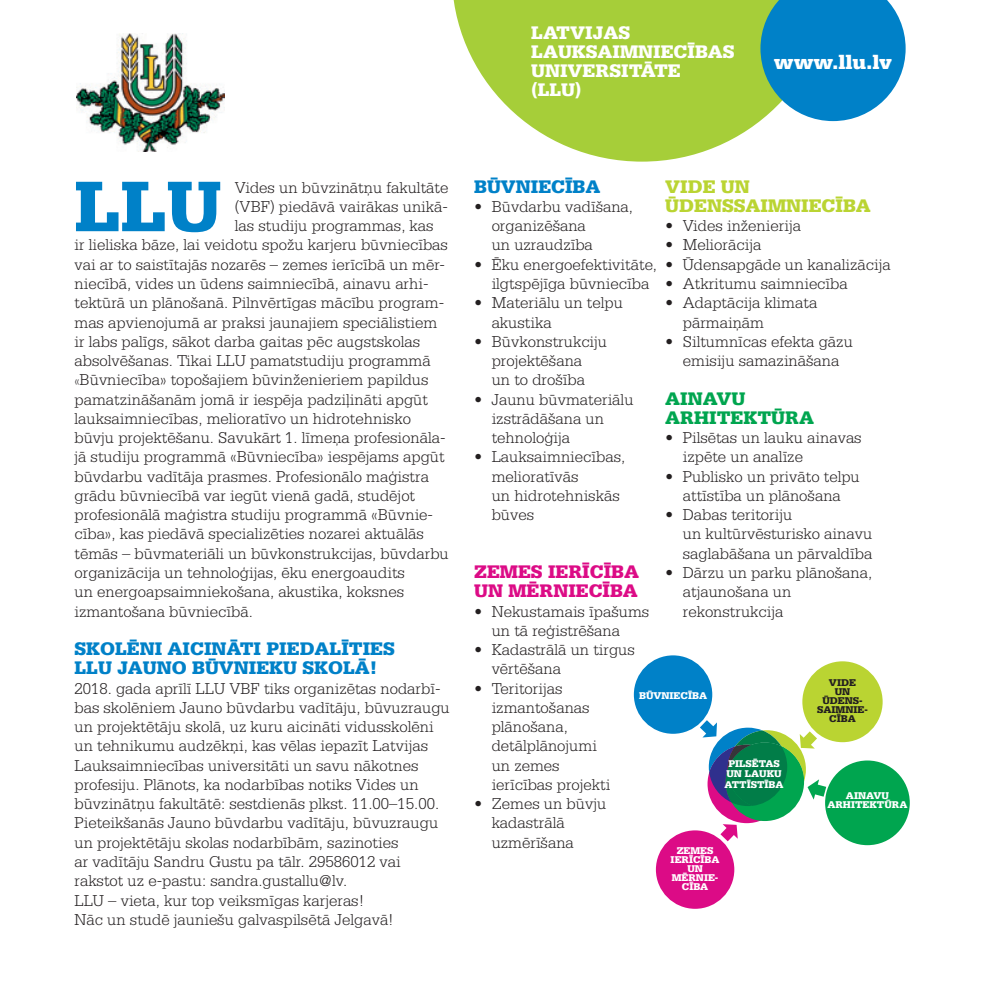
<style>
.page{position:relative;width:993px;height:993px;background:#fff}
.page>*{position:absolute;margin:0;border:0;box-sizing:border-box;transform-origin:0 0}
.t1{font:900 75.42px "Serifa CE";color:#0081c8}
.t2{font:900 21px "Serifa CE";color:#fff}
.t3{font:900 19.25px/19.2px "Serifa CE";color:#0081c8}
.t4{font:900 19.25px/19.2px "Serifa CE";color:#fff}
.t5{font:900 19.25px/19.2px "Serifa CE";color:#dc0b86}
.t6{font:900 19.25px/19.2px "Serifa CE";color:#bad432}
.t7{font:900 19.25px/19.2px "Serifa CE";color:#00a54f}
.t8{font:300 16.62px/19.2px "Serifa CE";color:#231f20}
.t9{font:900 10.33px/9.1px "Serifa CE";color:#fff;text-align:center}
.t10{font:900 10.33px/9.1px "Serifa CE";color:#231f20;text-align:center}
.s1{font-size:13.12px}
</style>
<div class="page">
<svg style="left:453px;top:0;width:378px;height:161px;fill:#a6ce39"></svg>
<svg style="left:760px;top:0;width:145px;height:121px;background:#2492c6"></svg>
<img style="left:77px;top:34px;width:147px;height:118px">
<div style="left:655px;top:830px;width:79px;height:78px;background:#dc0b86;border-radius:50%"></div>
<div style="left:707px;top:744px;width:78px;height:78px;background:#dc0b86;border-radius:50%"></div>
<div style="left:824px;top:760px;width:85px;height:84px;background:#00a54f;border-radius:50%"></div>
<div style="left:725px;top:742px;width:78px;height:78px;background:#00a54f;border-radius:50%"></div>
<div style="left:633px;top:655px;width:79px;height:78px;background:#0081c8;border-radius:50%"></div>
<div style="left:802px;top:661px;width:80px;height:81px;background:#bad432;border-radius:50%"></div>
<svg style="left:699px;top:720px;width:127px;height:88px"></svg>
<svg style="left:720px;top:824px;width:17px;height:17px"></svg>
<p class="t4" style="left:531px;top:22px;width:205px">LATVIJAS<br>LAUKSAIMNIECĪBAS<br>UNIVERSITĀTE (LLU)</p>
<p class="t2" style="left:773px;top:50px;width:120px">WWW.LLU.LV</p>
<h1 class="t1" style="left:74px;top:162px;width:148px">LLU</h1>
<p class="t8" style="left:235px;top:177px;width:215px">Vides un būvzinātņu fakultāte</p>
<p class="t8" style="left:235px;top:196px;width:214px">(VBF) piedāvā vairākas unikā-</p>
<p class="t8" style="left:235px;top:215px;width:200px">las studiju programmas, kas</p>
<p class="t8" style="left:74px;top:235px;width:375px">ir lieliska bāze, lai veidotu spožu karjeru būvniecības</p>
<p class="t8" style="left:74px;top:254px;width:372px">vai ar to saistītajās nozarēs – zemes ierīcībā un mēr-</p>
<p class="t8" style="left:74px;top:273px;width:355px">niecībā, vides un ūdens saimniecībā, ainavu arhi-</p>
<p class="t8" style="left:74px;top:292px;width:371px">tektūrā un plānošanā. Pilnvērtīgas mācību program-</p>
<p class="t8" style="left:74px;top:312px;width:364px">mas apvienojumā ar praksi jaunajiem speciālistiem</p>
<p class="t8" style="left:74px;top:331px;width:347px">ir labs palīgs, sākot darba gaitas pēc augstskolas</p>
<p class="t8" style="left:74px;top:350px;width:358px">absolvēšanas. Tikai LLU pamatstudiju programmā</p>
<p class="t8" style="left:74px;top:369px;width:355px"><span class="s1">«</span>Būvniecība» topošajiem būvinženieriem papildus</p>
<p class="t8" style="left:74px;top:389px;width:355px">pamatzināšanām jomā ir iespēja padziļināti apgūt</p>
<p class="t8" style="left:74px;top:408px;width:338px">lauksaimniecības, melioratīvo un hidrotehnisko</p>
<p class="t8" style="left:74px;top:427px;width:372px">būvju projektēšanu. Savukārt 1. līmeņa profesionāla-</p>
<p class="t8" style="left:74px;top:446px;width:371px">jā studiju programmā «Būvniecība» iespējams apgūt</p>
<p class="t8" style="left:74px;top:466px;width:356px">būvdarbu vadītāja prasmes. Profesionālo maģistra</p>
<p class="t8" style="left:74px;top:485px;width:342px">grādu būvniecībā var iegūt vienā gadā, studējot</p>
<p class="t8" style="left:74px;top:504px;width:360px">profesionālā maģistra studiju programmā «Būvnie-</p>
<p class="t8" style="left:74px;top:523px;width:351px">cība», kas piedāvā specializēties nozarei aktuālās</p>
<p class="t8" style="left:74px;top:543px;width:376px">tēmās – būvmateriāli un būvkonstrukcijas, būvdarbu</p>
<p class="t8" style="left:74px;top:562px;width:332px">organizācija un tehnoloģijas, ēku energoaudits</p>
<p class="t8" style="left:74px;top:581px;width:331px">un energoapsaimniekošana, akustika, koksnes</p>
<p class="t8" style="left:74px;top:600px;width:180px">izmantošana būvniecībā.</p>
<p class="t3" style="left:74px;top:638px;width:322px">SKOLĒNI AICINĀTI PIEDALĪTIES<br>LLU JAUNO BŪVNIEKU SKOLĀ!</p>
<p class="t8" style="left:74px;top:677px;width:377px">2018. gada aprīlī LLU VBF tiks organizētas nodarbī&shy;bas skolēniem Jauno būvdarbu vadītāju, būvuzraugu un projektētāju skolā, uz kuru aicināti vidusskolēni un tehnikumu audzēkņi, kas vēlas iepazīt Latvijas Lauksaimniecības universitāti un savu nākotnes profesiju. Plānots, ka nodarbības notiks Vides un būvzinātņu fakultātē: sestdienās plkst. 11.00–15.00.<br>Pieteikšanās Jauno būvdarbu vadītāju, būvuzraugu un projektētāju skolas nodarbībām, sazinoties<br>ar vadītāju Sandru Gustu pa tālr. 29586012 vai rakstot uz e-pastu: sandra.gustallu@lv.<br>LLU – vieta, kur top veiksmīgas karjeras!<br>Nāc un studē jauniešu galvaspilsētā Jelgavā!</p>
<p class="t3" style="left:474px;top:176px;width:128px">BŪVNIECĪBA</p>
<p class="t8" style="left:491px;top:196px;width:143px;text-indent:-17px">• Būvdarbu vadīšana, organizēšana<br>un uzraudzība</p>
<p class="t8" style="left:474px;top:254px;width:184px;text-align:center">• Ēku energoefektivitāte, ilgtspējīga būvniecība</p>
<p class="t8" style="left:491px;top:292px;width:133px;text-indent:-17px">• Materiālu un telpu akustika</p>
<p class="t8" style="left:474px;top:331px;width:134px;text-align:center">• Būvkonstrukciju projektēšana<br>un to drošība</p>
<p class="t8" style="left:491px;top:389px;width:143px;text-indent:-17px">• Jaunu būvmateriālu izstrādāšana un tehnoloģija</p>
<p class="t8" style="left:491px;top:446px;width:135px;text-indent:-17px">• Lauksaimniecības, melioratīvās<br>un hidrotehniskās būves</p>
<p class="t6" style="left:665px;top:176px;width:207px">VIDE UN<br>ŪDENSSAIMNIECĪBA</p>
<p class="t8" style="left:665px;top:215px;width:137px">• Vides inženierija</p>
<p class="t8" style="left:665px;top:235px;width:97px">• Meliorācija</p>
<p class="t8" style="left:665px;top:254px;width:227px">• Ūdensapgāde un kanalizācija</p>
<p class="t8" style="left:665px;top:273px;width:184px">• Atkritumu saimniecība</p>
<p class="t8" style="left:682px;top:292px;width:136px;text-indent:-17px">• Adaptācija klimata pārmaiņām</p>
<p class="t8" style="left:665px;top:331px;width:189px;text-align:center">• Siltumnīcas efekta gāzu emisiju samazināšana</p>
<p class="t7" style="left:665px;top:388px;width:150px">AINAVU<br>ARHITEKTŪRA</p>
<p class="t8" style="left:682px;top:427px;width:180px;text-indent:-17px">• Pilsētas un lauku ainavas izpēte un analīze</p>
<p class="t8" style="left:665px;top:466px;width:196px;text-align:center">• Publisko un privāto telpu attīstība un plānošana</p>
<p class="t8" style="left:682px;top:504px;width:191px;text-indent:-17px">• Dabas teritoriju<br>un kultūrvēsturisko ainavu saglabāšana un pārvaldība</p>
<p class="t8" style="left:682px;top:562px;width:191px;text-indent:-17px">• Dārzu un parku plānošana, atjaunošana un rekonstrukcija</p>
<p class="t5" style="left:474px;top:561px;width:166px">ZEMES IERĪCĪBA<br>UN MĒRNIECĪBA</p>
<p class="t8" style="left:491px;top:600px;width:159px;text-indent:-17px">• Nekustamais īpašums un tā reģistrēšana</p>
<p class="t8" style="left:491px;top:639px;width:145px;text-indent:-17px">• Kadastrālā un tirgus vērtēšana</p>
<p class="t8" style="left:491px;top:677px;width:120px;text-indent:-17px">• Teritorijas izmantošanas plānošana, detālplānojumi un zemes ierīcības projekti</p>
<p class="t8" style="left:491px;top:793px;width:116px;text-indent:-17px">• Zemes un būvju kadastrālā uzmērīšana</p>
<p class="t10" style="left:816px;top:677px;width:52px">VIDE<br>UN<br>ŪDENS-<br>SAIMNIE-<br>CĪBA</p>
<p class="t9" style="left:639px;top:690px;width:69px">BŪVNIECĪBA</p>
<p class="t9" style="left:724px;top:757px;width:60px;line-height:10.3px">PILSĒTAS<br>UN LAUKU<br>ATTĪSTĪBA</p>
<p class="t9" style="left:827px;top:790px;width:81px">AINAVU<br>ARHITEKTŪRA</p>
<p class="t9" style="left:670px;top:845px;width:50px">ZEMES<br>IERĪCĪBA<br>UN<br>MĒRNIE-<br>CĪBA</p>
</div>
